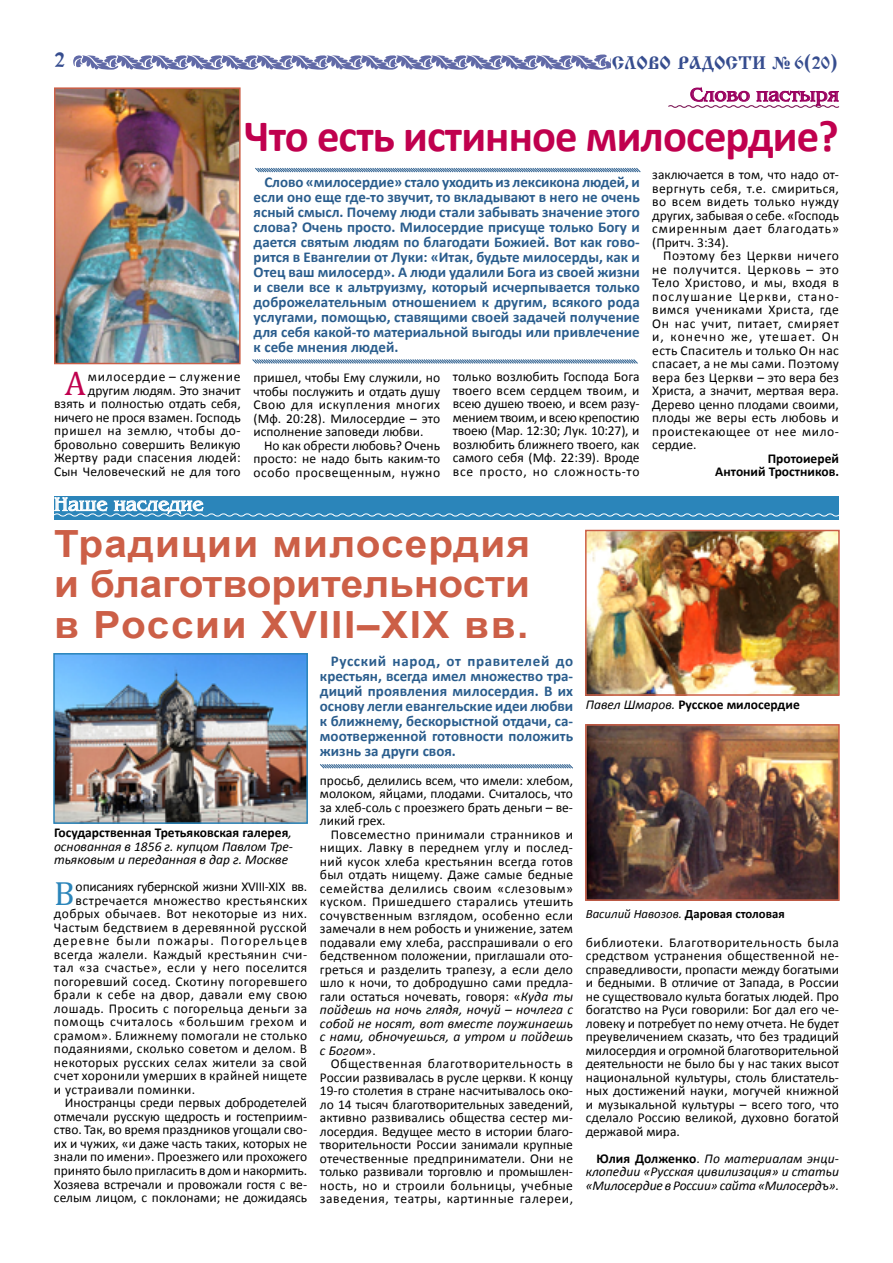
<style>
.page{position:relative;width:893px;height:1263px;background:#fff}
.page>*{position:absolute;margin:0;border:0;box-sizing:border-box;transform-origin:0 0}
.t1{font:700 45px "Calibri";letter-spacing:-.02em;color:#c0004e}
.t2{font:700 37.5px/40.5px "Arial";letter-spacing:.015em;color:#cc5f47;text-align:justify;scale:1.08 1}
.t3{font:33.75px "Cambria";color:#c0004e}
.t4{font:33.75px "Cambria";color:#2b85ba}
.t5{font:21px "Izhitsa Cyrillic";color:#364d8f}
.t6{font:19.5px "Benguiat";color:#fff}
.t7{font:19.5px "Benguiat";color:#9a005f}
.t8{font:18px "Izhitsa Cyrillic";color:#364d8f}
.t9{font:700 15px/15px "Calibri";color:#2a5d8d;text-align:justify}
.t10{font:13.5px/13.5px "Calibri";letter-spacing:.015em;color:#000;text-align:justify}
.t11{font:italic 13.5px/13.5px "Calibri";color:#000;text-align:justify}
.t12{font:13.5px "Calibri";letter-spacing:.035em;color:#000}
.t13{font:700 13.5px/13.5px "Calibri";color:#000;text-align:right}
.t14{font:13.5px "Calibri";letter-spacing:-.025em;color:#000}
.t15{font:13.5px "Calibri";letter-spacing:-.01em;color:#000}
.t16{font:13.5px "Calibri";letter-spacing:.05em;color:#000}
.t17{font:13.5px "Calibri";letter-spacing:.09em;color:#000}
.t18{font:italic 12.75px "Calibri";color:#000}
.s1{font-family:"Times New Roman";font-weight:700}
.s2{font-weight:700;font-style:normal}
.s3{font-style:italic}
.s4{font-weight:400;font-style:italic}
.s5{font-style:normal}
</style>
<div class="page">
<div style="left:54px;top:497px;width:785px;height:23px;background:#2b85ba"></div>
<svg style="left:54px;top:497px;width:785px;height:20px"></svg>
<img style="left:57px;top:90px;width:181px;height:271px">
<div style="left:54px;top:87px;width:187px;height:277px;border:2px solid #cc5f47"></div>
<svg style="left:668px;top:87px;width:172px;height:21px"></svg>
<img style="left:588px;top:727px;width:249px;height:171px">
<div style="left:585px;top:724px;width:255px;height:177px;border:2px solid #cc5f47"></div>
<img style="left:56px;top:656px;width:249px;height:165px">
<div style="left:53px;top:653px;width:255px;height:171px;border:2px solid #2b85ba"></div>
<img style="left:588px;top:533px;width:249px;height:160px">
<div style="left:585px;top:530px;width:255px;height:166px;border:2px solid #cc5f47"></div>
<svg style="left:252px;top:359px;width:386px;height:5px;background:#96afc7"></svg>
<svg style="left:255px;top:167px;width:386px;height:6px"></svg>
<svg style="left:320px;top:764px;width:253px;height:5px"></svg>
<svg style="left:73px;top:54px;width:538px;height:16px"></svg>
<h3 class="t5" style="left:54px;top:48px;width:13px">2</h3>
<h3 class="t8" style="left:612px;top:52px;width:228px">СЛОВО РАДОСТИ <span class="s1">№</span> 6(20)</h3>
<h3 class="t7" style="left:690px;top:85px;width:150px">Слово пастыря</h3>
<h1 class="t1" style="left:244px;top:107px;width:596px">Что есть истинное милосердие?</h1>
<h3 class="t3" style="left:65px;top:363px;width:23px">А</h3>
<p class="t10" style="left:54px;top:370px;width:188px;text-align:right">милосердие – служение другим людям. Это значит<br>взять и полностью отдать себя, ничего не прося взамен. Господь пришел на землю, чтобы до&shy;бровольно совершить Великую<br>Жертву ради спасения людей:<br>Сын Человеческий не для того</p>
<h3 class="t6" style="left:54px;top:494px;width:151px">Наше наследие</h3>
<p class="t9" style="left:254px;top:174px;width:388px;text-indent:11px">Слово «милосердие» стало уходить из лексикона людей, и если оно еще где-то звучит, то вкладывают в него не очень ясный смысл. Почему люди стали забывать значение этого слова? Очень просто. Милосердие присуще только Богу и дается святым людям по благодати Божией. Вот как гово&shy;рится в Евангелии от Луки: «Итак, будьте милосерды, как и Отец ваш милосерд». А люди удалили Бога из своей жизни и свели все к альтруизму, который исчерпывается только доброжелательным отношением к другим, всякого рода услугами, помощью, ставящими своей задачей получение для себя какой-то материальной выгоды или привлечение к себе мнения людей.</p>
<p class="t10" style="left:253px;top:371px;width:188px">пришел, чтобы Ему служили, но чтобы послужить и отдать душу Свою для искупления многих (Мф. 20:28). Милосердие – это исполнение заповеди любви.</p>
<p class="t10" style="left:253px;top:438px;width:188px;text-indent:11px">Но как обрести любовь? Очень просто: не надо быть каким-то особо просвещенным, нужно</p>
<p class="t10" style="left:453px;top:370px;width:188px">только возлюбить Господа Бога твоего всем сердцем твоим, и всею душею твоею, и всем разу&shy;мением твоим, и всею крепостию твоею (Мар. 12:30; Лук. 10:27), и возлюбить ближнего твоего, как самого себя (Мф. 22:39). Вроде все просто, но сложность-то</p>
<h2 class="t2" style="left:54px;top:524px;width:442px">Традиции милосердия и благотворительности в России XVIII–XIX вв.</h2>
<p class="t10" style="left:652px;top:168px;width:188px">заключается в том, что надо от&shy;вергнуть себя, т.е. смириться, во всем видеть только нужду других, забывая о себе. «Господь смиренным дает благодать» (Притч. 3:34).</p>
<p class="t10" style="left:652px;top:249px;width:188px;text-indent:11px">Поэтому без Церкви ничего не получится. Церковь – это Тело Христово, и мы, входя в послушание Церкви, стано&shy;вимся учениками Христа, где Он нас учит, питает, смиряет и, конечно же, утешает. Он есть Спаситель и только Он нас спасает, а не мы сами. Поэтому вера без Церкви – это вера без Христа, а значит, мертвая вера.<br>Дерево ценно плодами своими, плоды же веры есть любовь и проистекающее от нее мило&shy;сердие.</p>
<p class="t13" style="left:715px;top:451px;width:125px">Протоиерей<br>Антоний Тростников.</p>
<p class="t11" style="left:54px;top:826px;width:241px"><span class="s2">Государственная Третьяковская галерея</span>, основанная в 1856 г. купцом Павлом Тре&shy;тьяковым и переданная в дар г. Москве</p>
<h3 class="t4" style="left:54px;top:873px;width:22px">В</h3>
<p class="t14" style="left:76px;top:878px;width:233px">описаниях губернской жизни XVIII-XIX вв.</p>
<p class="t12" style="left:76px;top:892px;width:233px">встречается множество крестьянских</p>
<p class="t10" style="left:54px;top:907px;width:255px">добрых обычаев. Вот некоторые из них.</p>
<p class="t10" style="left:54px;top:921px;width:255px">Частым бедствием в деревянной русской</p>
<p class="t17" style="left:54px;top:932px;width:255px">деревне были пожары. Погорельцев</p>
<p class="t10" style="left:54px;top:948px;width:255px">всегда жалели. Каждый крестьянин счи-</p>
<p class="t12" style="left:54px;top:959px;width:255px">тал «за счастье», если у него поселится</p>
<p class="t10" style="left:54px;top:975px;width:255px">погоревший сосед. Скотину погоревшего</p>
<p class="t12" style="left:54px;top:986px;width:255px">брали к себе на двор, давали ему свою</p>
<p class="t10" style="left:54px;top:1002px;width:255px">лошадь. Просить с погорельца деньги за</p>
<p class="t16" style="left:54px;top:1013px;width:255px">помощь считалось «большим грехом и</p>
<p class="t10" style="left:54px;top:1029px;width:255px">срамом». Ближнему помогали не столько</p>
<p class="t10" style="left:54px;top:1042px;width:255px">подаяниями, сколько советом и делом. В</p>
<p class="t10" style="left:54px;top:1056px;width:255px">некоторых русских селах жители за свой</p>
<p class="t10" style="left:54px;top:1069px;width:255px">счет хоронили умерших в крайней нищете</p>
<p class="t10" style="left:54px;top:1083px;width:143px">и устраивали поминки.</p>
<p class="t10" style="left:65px;top:1096px;width:244px">Иностранцы среди первых добродетелей</p>
<p class="t10" style="left:54px;top:1110px;width:255px">отмечали русскую щедрость и гостеприим-</p>
<p class="t10" style="left:54px;top:1123px;width:255px">ство. Так, во время праздников угощали сво-</p>
<p class="t10" style="left:54px;top:1137px;width:255px">их и чужих, «и даже часть таких, которых не</p>
<p class="t10" style="left:54px;top:1150px;width:255px">знали по имени». Проезжего или прохожего</p>
<p class="t15" style="left:54px;top:1162px;width:255px">принято было пригласить в дом и накормить.</p>
<p class="t10" style="left:54px;top:1177px;width:255px">Хозяева встречали и провожали гостя с ве-</p>
<p class="t10" style="left:54px;top:1191px;width:255px">селым лицом, с поклонами; не дожидаясь</p>
<p class="t9" style="left:320px;top:653px;width:255px;text-indent:11px">Русский народ, от правителей до крестьян, всегда имел множество тра&shy;диций проявления милосердия. В их основу легли евангельские идеи любви к ближнему, бескорыстной отдачи, са&shy;моотверженной готовности положить жизнь за други своя.</p>
<p class="t10" style="left:320px;top:773px;width:255px">просьб, делились всем, что имели: хлебом, молоком, яйцами, плодами. Считалось, что за хлеб-соль с проезжего брать деньги – ве&shy;ликий грех.</p>
<p class="t10" style="left:320px;top:827px;width:255px;text-indent:11px">Повсеместно принимали странников и нищих. Лавку в переднем углу и послед&shy;ний кусок хлеба крестьянин всегда готов был отдать нищему. Даже самые бедные семейства делились своим «слезовым» куском. Пришедшего старались утешить сочувственным взглядом, особенно если замечали в нем робость и унижение, затем подавали ему хлеба, расспрашивали о его бедственном положении, приглашали ото&shy;греться и разделить трапезу, а если дело шло к ночи, то добродушно сами предла&shy;гали остаться ночевать, говоря: «<span class="s3">Куда ты пойдешь на ночь глядя, ночуй – ночлега с собой не носят, вот вместе поужинаешь с нами, обночуешься, а утром и пойдешь с Богом</span>».</p>
<p class="t10" style="left:320px;top:1057px;width:255px;text-indent:11px">Общественная благотворительность в России развивалась в русле церкви. К концу 19-го столетия в стране насчитывалось око&shy;ло 14 тысяч благотворительных заведений, активно развивались общества сестер ми&shy;лосердия. Ведущее место в истории благо&shy;творительности России занимали крупные отечественные предприниматели. Они не только развивали торговлю и промышлен&shy;ность, но и строили больницы, учебные заведения, театры, картинные галереи,</p>
<p class="t13" style="left:586px;top:697px;width:215px"><span class="s4">Павел Шмаров.</span> Русское милосердие</p>
<p class="t18" style="left:586px;top:905px;width:200px">Василий Навозов. <span class="s2">Даровая столовая</span></p>
<p class="t10" style="left:586px;top:935px;width:255px">библиотеки. Благотворительность была средством устранения общественной не&shy;справедливости, пропасти между богатыми и бедными. В отличие от Запада, в России не существовало культа богатых людей. Про богатство на Руси говорили: Бог дал его че&shy;ловеку и потребует по нему отчета. Не будет преувеличением сказать, что без традиций милосердия и огромной благотворительной деятельности не было бы у нас таких высот национальной культуры, столь блистатель&shy;ных достижений науки, могучей книжной и музыкальной культуры – всего того, что сделало Россию великой, духовно богатой державой мира.</p>
<p class="t11" style="left:586px;top:1151px;width:255px;text-indent:11px"><span class="s2">Юлия Долженко</span><span class="s5">.</span> По материалам энци&shy;клопедии «Русская цивилизация» и статьи «Милосердие в России» сайта «Милосердъ».</p>
</div>
